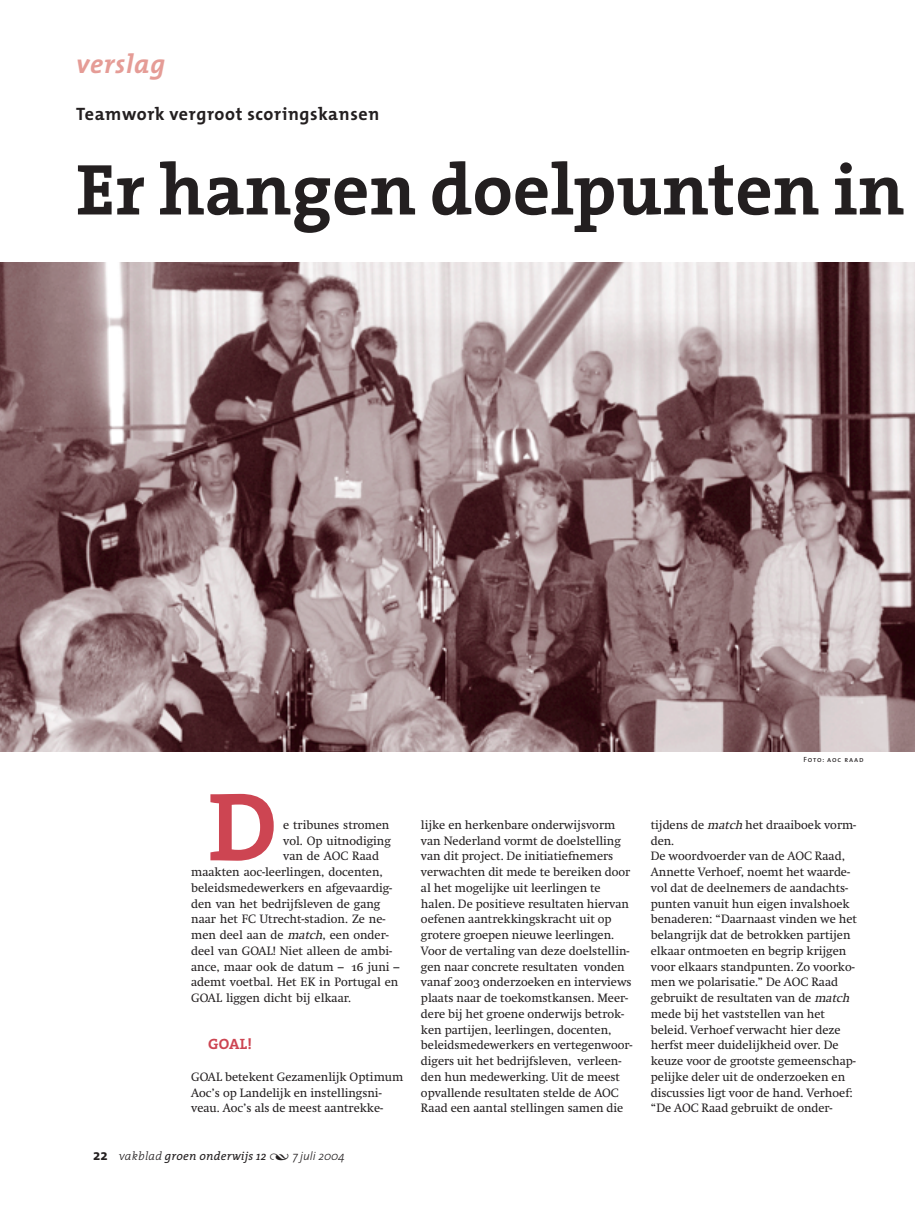
<style>
.page{position:relative;width:915px;height:1212px;background:#fff}
.page>*{position:absolute;margin:0;border:0;box-sizing:border-box;transform-origin:0 0}
.t1{font:700 97.8px "The Serif";color:#cd4552}
.t2{font:700 72.75px "The Serif";color:#231f20}
.t3{font:italic 700 27px "The Mix";letter-spacing:.03em;color:#e59c96}
.t4{font:700 18px "The Mix";letter-spacing:.035em;color:#231f20}
.t5{font:700 15px "The Serif";color:#cd4552}
.t6{font:12px/15.8px "Swift Special";color:#231f20}
.t7{font:italic 12px "The Serif";letter-spacing:.02em;color:#231f20}
.t8{font:7.5px "The Sans Caps";letter-spacing:.115em;color:#231f20}
.s1{font-style:italic}
.s2{font-family:"The Sans";font-weight:700;font-style:normal;font-size:15px}
.s3{font-weight:300}
.s4{font-family:"The Serif Extra Light Expert";font-style:normal}
.s5{font-family:"The Sans";font-weight:300}
</style>
<div class="page">
<img style="left:0;top:263px;width:914px;height:488px">
<h3 class="t3" style="left:76px;top:52px;width:90px">verslag</h3>
<h3 class="t4" style="left:76px;top:107px;width:304px">Teamwork vergroot scoringskansen</h3>
<h2 class="t2" style="left:76px;top:164px;width:829px">Er hangen doelpunten in</h2>
<h1 class="t1" style="left:208px;top:792px;width:71px">D</h1>
<p class="t6" style="left:283px;top:818px;width:108px">e tribunes stromen</p>
<p class="t6" style="left:283px;top:834px;width:109px">vol. Op uitnodiging</p>
<p class="t6" style="left:283px;top:849px;width:97px">van de AOC Raad</p>
<p class="t6" style="left:191px;top:865px;width:193px">maakten aoc-leerlingen, docenten,</p>
<p class="t6" style="left:191px;top:881px;width:202px">beleidsmedewerkers en afgevaardig-</p>
<p class="t6" style="left:191px;top:897px;width:191px">den van het bedrijfsleven de gang</p>
<p class="t6" style="left:191px;top:912px;width:196px">naar het FC Utrecht-stadion. Ze ne-</p>
<p class="t6" style="left:191px;top:928px;width:199px">men deel aan de <span class="s1">match</span>, een onder-</p>
<p class="t6" style="left:191px;top:944px;width:202px">deel van GOAL! Niet alleen de ambi-</p>
<p class="t6" style="left:191px;top:960px;width:210px">ance, maar ook de datum – 16 juni –</p>
<p class="t6" style="left:191px;top:975px;width:209px">ademt voetbal. Het EK in Portugal en</p>
<p class="t6" style="left:191px;top:991px;width:161px">GOAL liggen dicht bij elkaar.</p>
<p class="t5" style="left:208px;top:1039px;width:45px">GOAL!</p>
<p class="t6" style="left:191px;top:1070px;width:213px">GOAL betekent Gezamenlijk Optimum<br>Aoc’s op Landelijk en instellingsni&shy;veau. Aoc’s als de meest aantrekke-</p>
<p class="t7" style="left:93px;top:1150px;width:253px"><span class="s2">22</span> <span class="s3">vakblad</span> groen onderwijs 12 <span class="s4">Œ</span> <span class="s5">7 juli 2004</span></p>
<p class="t8" style="left:803px;top:755px;width:62px">Foto: aoc raad</p>
<p class="t6" style="left:421px;top:818px;width:213px">lijke en herkenbare onderwijsvorm van Nederland vormt de doelstelling van dit project. De initiatiefnemers verwachten dit mede te bereiken door al het mogelijke uit leerlingen te halen. De positieve resultaten hiervan oefenen aantrekkingskracht uit op grotere groepen nieuwe leerlingen.<br>Voor de vertaling van deze doelstellin&shy;gen naar concrete resultaten vonden vanaf 2003 onderzoeken en interviews plaats naar de toekomstkansen. Meer&shy;dere bij het groene onderwijs betrok&shy;ken partijen, leerlingen, docenten, beleidsmedewerkers en vertegenwoor&shy;digers uit het bedrijfsleven, verleen&shy;den hun medewerking. Uit de meest opvallende resultaten stelde de AOC Raad een aantal stellingen samen die</p>
<p class="t6" style="left:650px;top:818px;width:207px">tijdens de <span class="s1">match</span> het draaiboek vorm&shy;den.<br>De woordvoerder van de AOC Raad, Annette Verhoef, noemt het waarde&shy;vol dat de deelnemers de aandachts&shy;punten vanuit hun eigen invalshoek benaderen: “Daarnaast vinden we het belangrijk dat de betrokken partijen elkaar ontmoeten en begrip krijgen voor elkaars standpunten. Zo voorko&shy;men we polarisatie.” De AOC Raad gebruikt de resultaten van de <span class="s1">match </span>mede bij het vaststellen van het beleid. Verhoef verwacht hier deze herfst meer duidelijkheid over. De keuze voor de grootste gemeenschap&shy;pelijke deler uit de onderzoeken en discussies ligt voor de hand. Verhoef: “De AOC Raad gebruikt de onder-</p>
</div>
